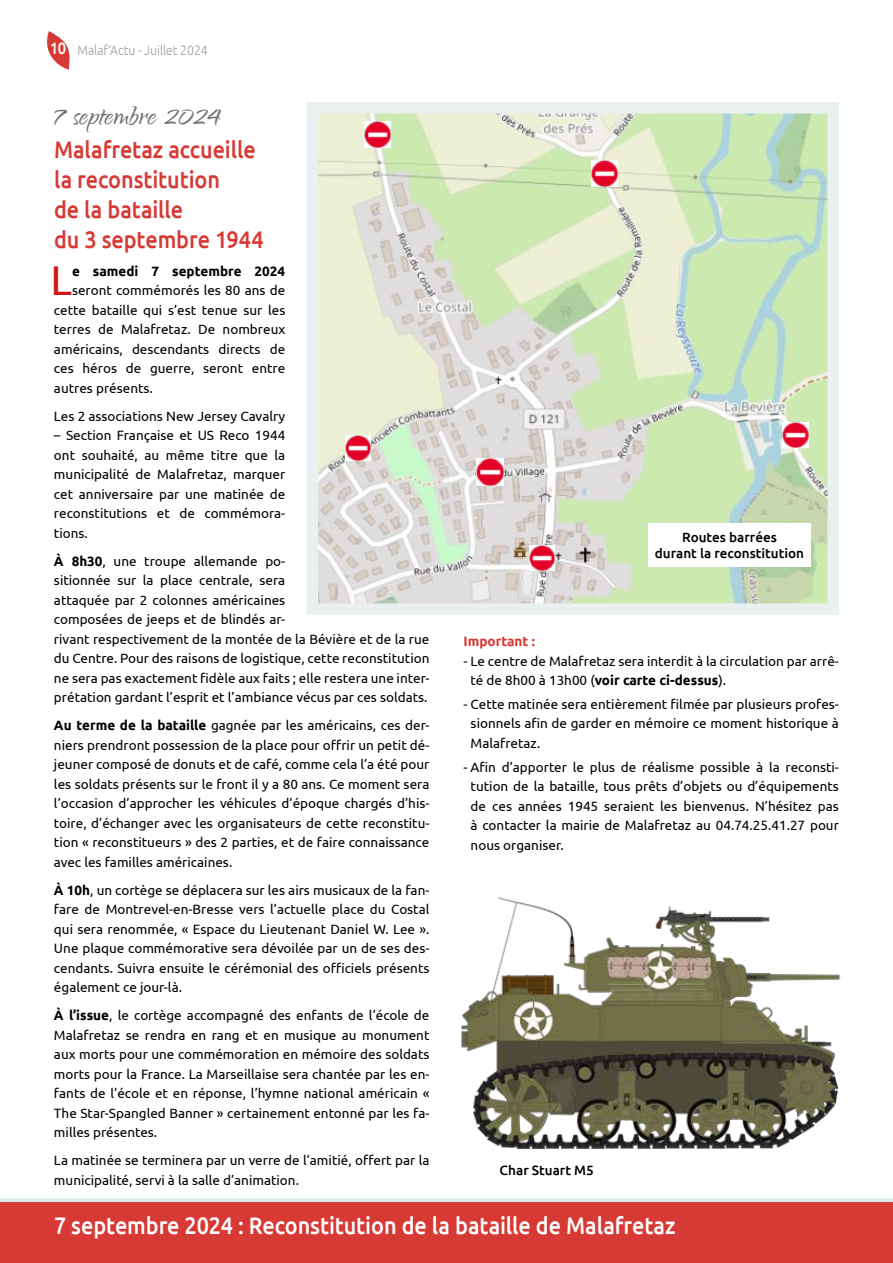
<style>
.page{position:relative;width:893px;height:1263px;background:#fff}
.page>*{position:absolute;margin:0;border:0;box-sizing:border-box;transform-origin:0 0}
.t1{font:41.7px "Ubuntu";color:#cd1719}
.t2{font:34.5px "Qwigley";color:#706f6f}
.t3{font:500 24px/30px "Ubuntu";letter-spacing:-.005em;color:#d73934;scale:.9 1}
.t4{font:500 24px "Ubuntu";letter-spacing:-.005em;color:#fff;scale:.9 1}
.t5{font:13.5px/19.5px "Ubuntu";color:#000;text-align:justify}
.t6{font:500 13.5px/16.5px "Ubuntu";color:#000;text-align:center}
.t7{font:300 13.5px "Ubuntu";color:#9d9d9c;scale:.9 1}
.t8{font:700 13.5px "Ubuntu";color:#000}
.t9{font:700 13.5px "Ubuntu";color:#d73934}
.s1{font-weight:500;font-size:16.5px;color:#fff}
.s2{font-weight:700}
</style>
<div class="page">
<svg style="left:47px;top:31px;width:23px;height:39px"></svg>
<div style="left:0;top:1203px;width:893px;height:60px;background:#d73934"></div>
<div style="left:0;top:1198px;width:893px;height:5px;background:#dae8e9"></div>
<img style="left:319px;top:114px;width:508px;height:489px">
<img style="left:364px;top:122px;width:27px;height:26px">
<img style="left:529px;top:545px;width:26px;height:25px">
<img style="left:783px;top:422px;width:25px;height:26px">
<img style="left:476px;top:459px;width:27px;height:27px">
<img style="left:345px;top:436px;width:26px;height:25px">
<img style="left:592px;top:160px;width:26px;height:26px">
<div style="left:307px;top:102px;width:532px;height:513px;border:11px solid #eaeff0"></div>
<img style="left:461px;top:896px;width:380px;height:254px">
<div style="left:648px;top:523px;width:163px;height:43px;background:#fff"></div>
<p class="t7" style="left:50px;top:42px;width:177px"><span class="s1">10</span> Malaf’Actu - Juillet 2024</p>
<h2 class="t2" style="left:54px;top:98px;width:168px">7 septembre 2024</h2>
<h3 class="t3" style="left:54px;top:134px;width:235px">Malafretaz accueille la reconstitution<br>de la bataille<br>du 3 septembre 1944</h3>
<h1 class="t1" style="left:50px;top:255px;width:23px">L</h1>
<p class="t8" style="left:72px;top:263px;width:215px">e samedi 7 septembre 2024</p>
<p class="t5" style="left:54px;top:280px;width:233px;text-indent:18px">seront commémorés les 80 ans de cette bataille qui s’est tenue sur les terres de Malafretaz. De nombreux américains, descendants directs de ces héros de guerre, seront entre autres présents.</p>
<p class="t5" style="left:54px;top:406px;width:233px">Les 2 associations New Jersey Cavalry</p>
<p class="t5" style="left:54px;top:425px;width:233px">– Section Française et US Reco 1944 ont souhaité, au même titre que la municipalité de Malafretaz, marquer cet anniversaire par une matinée de reconstitutions et de commémora&shy;tions.</p>
<p class="t5" style="left:54px;top:551px;width:377px;text-align:left"><span class="s2">À 8h30</span>, une troupe allemande po-<br>sitionnée sur la place centrale, sera<br>attaquée par 2 colonnes américaines<br>composées de jeeps et de blindés ar-<br>rivant respectivement de la montée de la Bévière et de la rue du Centre. Pour des raisons de logistique, cette reconstitution ne sera pas exactement fidèle aux faits ; elle restera une inter&shy;prétation gardant l’esprit et l’ambiance vécus par ces soldats.</p>
<p class="t5" style="left:54px;top:715px;width:377px"><span class="s2">Au terme de la bataille</span> gagnée par les américains, ces der&shy;niers prendront possession de la place pour offrir un petit dé&shy;jeuner composé de donuts et de café, comme cela l’a été pour les soldats présents sur le front il y a 80 ans. Ce moment sera l’occasion d’approcher les véhicules d’époque chargés d’his&shy;toire, d’échanger avec les organisateurs de cette reconstitu&shy;tion « reconstitueurs » des 2 parties, et de faire connaissance avec les familles américaines.</p>
<p class="t5" style="left:54px;top:880px;width:377px"><span class="s2">À 10h</span>, un cortège se déplacera sur les airs musicaux de la fan&shy;fare de Montrevel-en-Bresse vers l’actuelle place du Costal qui sera renommée, « Espace du Lieutenant Daniel W. Lee ».<br>Une plaque commémorative sera dévoilée par un de ses des&shy;cendants. Suivra ensuite le cérémonial des officiels présents également ce jour-là.</p>
<p class="t5" style="left:54px;top:1005px;width:377px"><span class="s2">À l’issue</span>, le cortège accompagné des enfants de l’école de Malafretaz se rendra en rang et en musique au monument aux morts pour une commémoration en mémoire des soldats morts pour la France. La Marseillaise sera chantée par les en&shy;fants de l’école et en réponse, l’hymne national américain « The Star-Spangled Banner » certainement entonné par les fa&shy;milles présentes.</p>
<p class="t5" style="left:54px;top:1150px;width:377px">La matinée se terminera par un verre de l’amitié, offert par la municipalité, servi à la salle d’animation.</p>
<p class="t6" style="left:655px;top:528px;width:151px">Routes barrées<br>durant la reconstitution</p>
<p class="t9" style="left:463px;top:633px;width:73px">Important :</p>
<p class="t5" style="left:471px;top:651px;width:370px;text-indent:-7px">- Le centre de Malafretaz sera interdit à la circulation par arrê&shy;té de 8h00 à 13h00 (<span class="s2">voir carte ci-dessus</span>).</p>
<p class="t5" style="left:471px;top:694px;width:370px;text-indent:-7px">- Cette matinée sera entièrement filmée par plusieurs profes&shy;sionnels afin de garder en mémoire ce moment historique à Malafretaz.</p>
<p class="t5" style="left:471px;top:757px;width:370px;text-indent:-7px">- Afin d’apporter le plus de réalisme possible à la reconsti&shy;tution de la bataille, tous prêts d’objets ou d’équipements de ces années 1945 seraient les bienvenus. N’hésitez pas à contacter la mairie de Malafretaz au 04.74.25.41.27 pour nous organiser.</p>
<p class="t6" style="left:500px;top:1161px;width:96px">Char Stuart M5</p>
<h3 class="t4" style="left:54px;top:1210px;width:692px">7 septembre 2024 : Reconstitution de la bataille de Malafretaz</h3>
</div>
